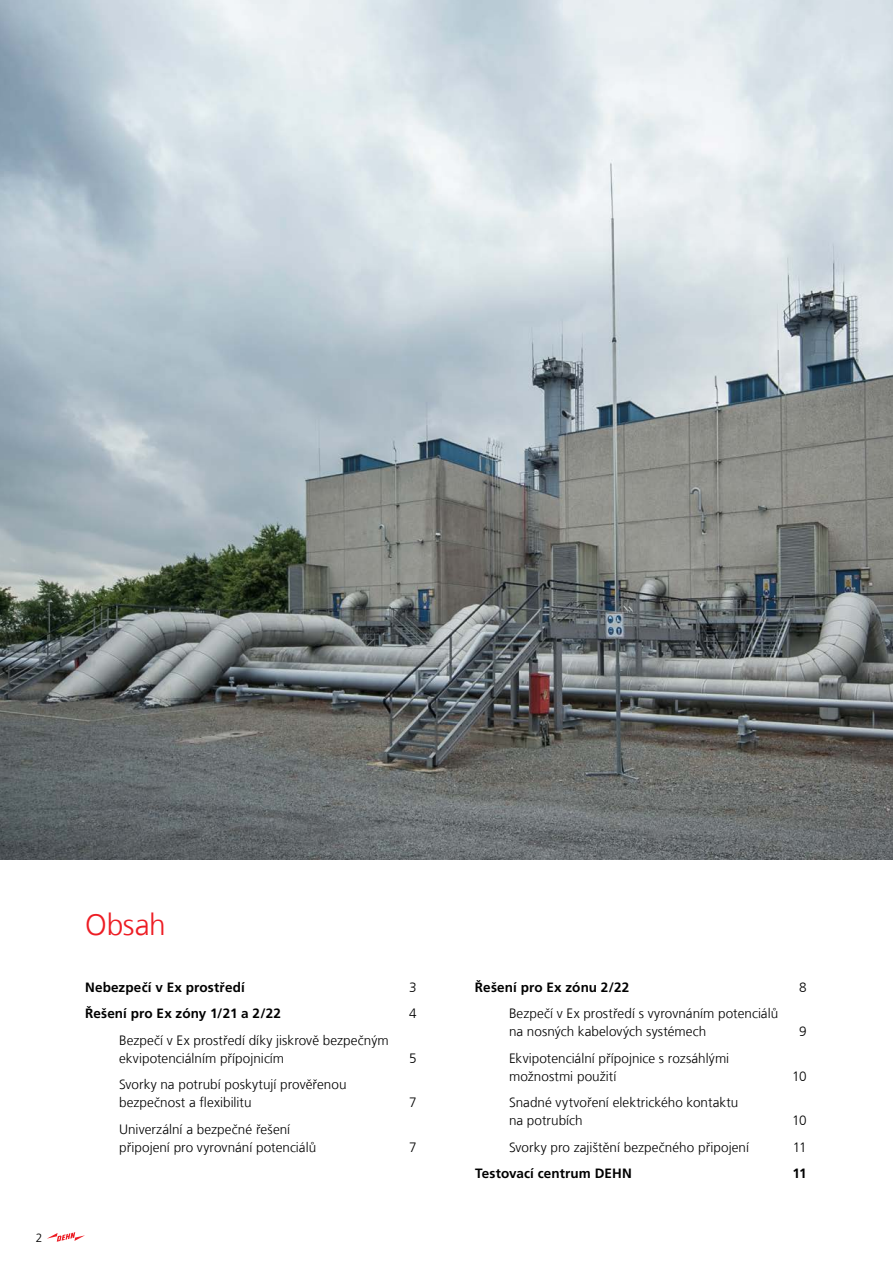
<style>
.page{position:relative;width:893px;height:1263px;background:#fff}
.page>*{position:absolute;margin:0;border:0;box-sizing:border-box;transform-origin:0 0}
.t1{font:300 30px "Frutiger LT Com";letter-spacing:-.005em;color:#ed1d24}
.t2{font:300 13.5px/18px "Frutiger LT Com";letter-spacing:.005em;color:#000}
.t3{font:700 13.5px "Frutiger LT Com";letter-spacing:.01em;color:#000}
.t4{font:300 12px "Frutiger LT Com";color:#000}
</style>
<div class="page">
<img style="left:0;top:0;width:893px;height:859px">
<svg style="left:47px;top:1232px;width:38px;height:10px"></svg>
<p class="t4" style="left:36px;top:1230px;width:8px">2</p>
<h1 class="t1" style="left:85px;top:907px;width:82px">Obsah</h1>
<p class="t3" style="left:85px;top:979px;width:161px">Nebezpečí v Ex prostředí</p>
<p class="t2" style="left:409px;top:978px;width:9px">3</p>
<p class="t3" style="left:85px;top:1006px;width:197px">Řešení pro Ex zóny 1/21 a 2/22</p>
<p class="t2" style="left:409px;top:1005px;width:9px">4</p>
<p class="t2" style="left:119px;top:1031px;width:271px">Bezpečí v Ex prostředí díky jiskrově bezpečným ekvipotenciálním přípojnicím</p>
<p class="t2" style="left:409px;top:1049px;width:9px">5</p>
<p class="t2" style="left:119px;top:1076px;width:229px">Svorky na potrubí poskytují prověřenou bezpečnost a flexibilitu</p>
<p class="t2" style="left:119px;top:1120px;width:199px">Univerzální a bezpečné řešení připojení pro vyrovnání potenciálů</p>
<p class="t2" style="left:409px;top:1094px;width:9px">7</p>
<p class="t2" style="left:409px;top:1138px;width:9px">7</p>
<p class="t3" style="left:475px;top:979px;width:156px">Řešení pro Ex zónu 2/22</p>
<p class="t2" style="left:799px;top:978px;width:9px">8</p>
<p class="t2" style="left:509px;top:1005px;width:271px">Bezpečí v Ex prostředí s vyrovnáním potenciálů na nosných kabelových systémech</p>
<p class="t2" style="left:799px;top:1023px;width:9px">9</p>
<p class="t2" style="left:509px;top:1049px;width:222px">Ekvipotenciální přípojnice s rozsáhlými možnostmi použití</p>
<p class="t2" style="left:509px;top:1094px;width:231px">Snadné vytvoření elektrického kontaktu na potrubích</p>
<p class="t2" style="left:792px;top:1067px;width:16px">10</p>
<p class="t2" style="left:792px;top:1112px;width:16px">10</p>
<p class="t2" style="left:509px;top:1138px;width:241px">Svorky pro zajištění bezpečného připojení</p>
<p class="t2" style="left:793px;top:1138px;width:15px">11</p>
<p class="t3" style="left:475px;top:1166px;width:158px">Testovací centrum DEHN</p>
<p class="t3" style="left:792px;top:1166px;width:16px">11</p>
</div>
